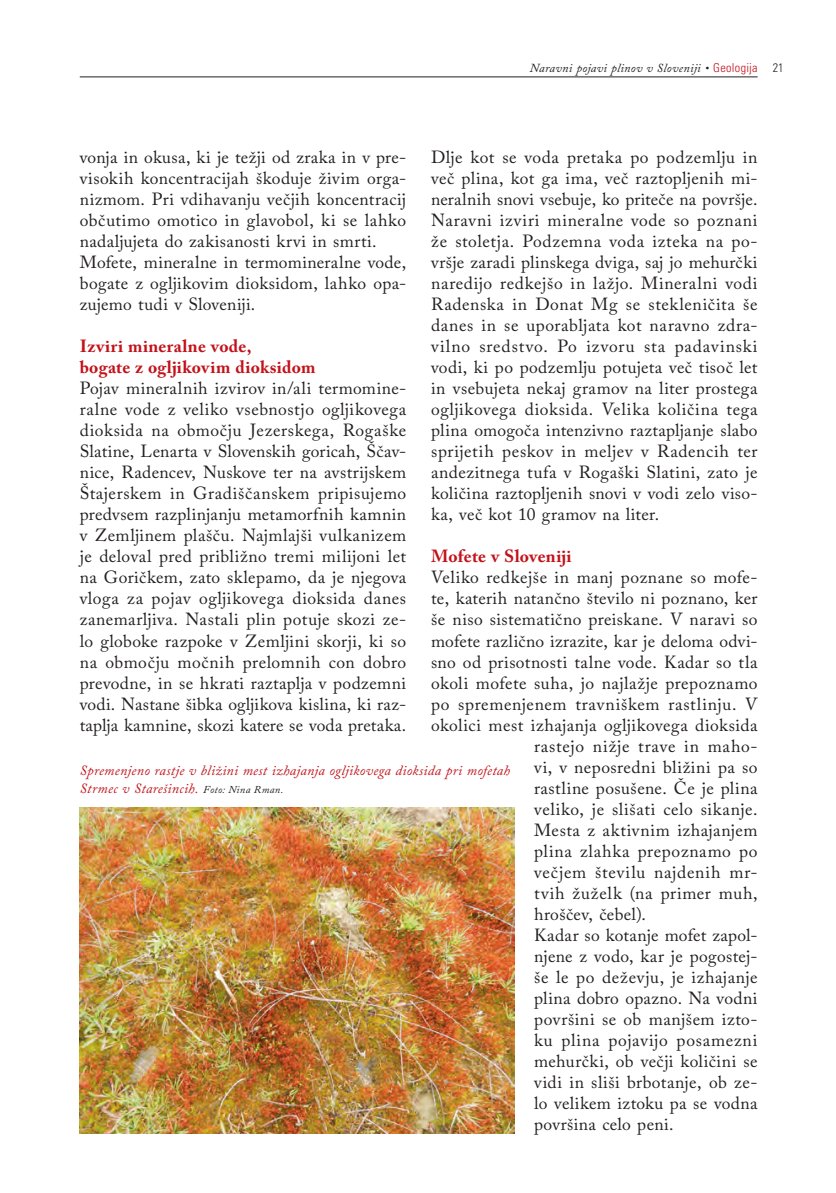
<style>
.page{position:relative;width:836px;height:1193px;background:#fff}
.page>*{position:absolute;margin:0;border:0;box-sizing:border-box;transform-origin:0 0}
.t1{font:17.5px/21px "Adobe Caslon Pro";letter-spacing:.025em;color:#231f20;text-align:justify}
.t2{font:17.5px "Adobe Caslon Pro";letter-spacing:.045em;color:#231f20}
.t3{font:700 17.5px/21px "Adobe Caslon Pro";letter-spacing:.015em;color:#c2121a}
.t4{font:italic 14px/17.8px "Adobe Caslon Pro";letter-spacing:.02em;color:#c2121a}
.t5{font:italic 12.25px "Adobe Caslon Pro";letter-spacing:.025em;color:#231f20}
.s1{font-family:"Univers";font-weight:300;font-style:normal;font-stretch:condensed;color:#c2121a}
.s2{font-family:"Univers";font-weight:300;font-style:normal;font-stretch:condensed}
.s3{font-size:10.5px;color:#231f20}
</style>
<div class="page">
<hr style="left:80px;top:77px;width:677px;height:1px;background:#231f20">
<img style="left:80px;top:807px;width:434px;height:326px">
<p class="t5" style="left:529px;top:61px;width:255px">Naravni pojavi plinov v Sloveniji • <span class="s1">Geologija</span> <span class="s2">21</span></p>
<p class="t1" style="left:80px;top:147px;width:328px;text-align:left">vonja in okusa, ki je težji od zraka in v pre&shy;visokih koncentracijah škoduje živim orga&shy;nizmom. Pri vdihavanju večjih koncentracij občutimo omotico in glavobol, ki se lahko nadaljujeta do zakisanosti krvi in smrti.<br>Mofete, mineralne in termomineralne vode, bogate z ogljikovim dioksidom, lahko opa&shy;zujemo tudi v Sloveniji.</p>
<p class="t3" style="left:80px;top:336px;width:237px">Izviri mineralne vode,<br>bogate z ogljikovim dioksidom</p>
<p class="t1" style="left:80px;top:378px;width:328px">Pojav mineralnih izvirov in/ali termomine&shy;ralne vode z veliko vsebnostjo ogljikovega dioksida na območju Jezerskega, Rogaške Slatine, Lenarta v Slovenskih goricah, Ščav&shy;nice, Radencev, Nuskove ter na avstrijskem Štajerskem in Gradiščanskem pripisujemo predvsem razplinjanju metamorfnih kamnin v Zemljinem plašču. Najmlajši vulkanizem je deloval pred približno tremi milijoni let na Goričkem, zato sklepamo, da je njegova vloga za pojav ogljikovega dioksida danes zanemarljiva. Nastali plin potuje skozi ze&shy;lo globoke razpoke v Zemljini skorji, ki so na območju močnih prelomnih con dobro prevodne, in se hkrati raztaplja v podzemni vodi. Nastane šibka ogljikova kislina, ki raz&shy;taplja kamnine, skozi katere se voda pretaka.</p>
<p class="t1" style="left:431px;top:147px;width:328px">Dlje kot se voda pretaka po podzemlju in več plina, kot ga ima, več raztopljenih mi&shy;neralnih snovi vsebuje, ko priteče na površje.<br>Naravni izviri mineralne vode so poznani že stoletja. Podzemna voda izteka na po&shy;vršje zaradi plinskega dviga, saj jo mehurčki naredijo redkejšo in lažjo. Mineralni vodi Radenska in Donat Mg se stekleničita še danes in se uporabljata kot naravno zdra&shy;vilno sredstvo. Po izvoru sta padavinski vodi, ki po podzemlju potujeta več tisoč let in vsebujeta nekaj gramov na liter prostega ogljikovega dioksida. Velika količina tega plina omogoča intenzivno raztapljanje slabo sprijetih peskov in meljev v Radencih ter andezitnega tufa v Rogaški Slatini, zato je količina raztopljenih snovi v vodi zelo viso&shy;ka, več kot 10 gramov na liter.</p>
<p class="t3" style="left:431px;top:546px;width:142px">Mofete v Sloveniji</p>
<p class="t1" style="left:431px;top:567px;width:328px">Veliko redkejše in manj poznane so mofe-</p>
<p class="t1" style="left:431px;top:588px;width:328px">te, katerih natančno število ni poznano, ker</p>
<p class="t1" style="left:431px;top:609px;width:328px">še niso sistematično preiskane. V naravi so</p>
<p class="t1" style="left:431px;top:630px;width:328px">mofete različno izrazite, kar je deloma odvi-</p>
<p class="t1" style="left:431px;top:651px;width:328px">sno od prisotnosti talne vode. Kadar so tla</p>
<p class="t1" style="left:431px;top:672px;width:328px">okoli mofete suha, jo najlažje prepoznamo</p>
<p class="t1" style="left:431px;top:693px;width:328px">po spremenjenem travniškem rastlinju. V</p>
<p class="t1" style="left:431px;top:714px;width:328px">okolici mest izhajanja ogljikovega dioksida</p>
<p class="t2" style="left:534px;top:735px;width:225px">rastejo nižje trave in maho-</p>
<p class="t1" style="left:534px;top:756px;width:225px">vi, v neposredni bližini pa so</p>
<p class="t1" style="left:534px;top:777px;width:225px">rastline posušene. Če je plina</p>
<p class="t1" style="left:534px;top:798px;width:225px">veliko, je slišati celo sikanje.</p>
<p class="t1" style="left:534px;top:819px;width:225px">Mesta z aktivnim izhajanjem</p>
<p class="t1" style="left:534px;top:840px;width:225px">plina zlahka prepoznamo po</p>
<p class="t2" style="left:534px;top:861px;width:225px">večjem številu najdenih mr-</p>
<p class="t2" style="left:534px;top:882px;width:225px">tvih žuželk (na primer muh,</p>
<p class="t1" style="left:534px;top:903px;width:113px">hroščev, čebel).</p>
<p class="t1" style="left:534px;top:924px;width:225px">Kadar so kotanje mofet zapol-</p>
<p class="t1" style="left:534px;top:945px;width:225px">njene z vodo, kar je pogostej-</p>
<p class="t1" style="left:534px;top:966px;width:225px">še le po deževju, je izhajanje</p>
<p class="t1" style="left:534px;top:987px;width:225px">plina dobro opazno. Na vodni</p>
<p class="t1" style="left:534px;top:1008px;width:225px">površini se ob manjšem izto-</p>
<p class="t2" style="left:534px;top:1029px;width:225px">ku plina pojavijo posamezni</p>
<p class="t1" style="left:534px;top:1050px;width:225px">mehurčki, ob večji količini se</p>
<p class="t1" style="left:534px;top:1071px;width:225px">vidi in sliši brbotanje, ob ze-</p>
<p class="t1" style="left:534px;top:1092px;width:225px">lo velikem iztoku pa se vodna</p>
<p class="t1" style="left:534px;top:1113px;width:141px">površina celo peni.</p>
<p class="t4" style="left:80px;top:761px;width:431px">Spremenjeno rastje v bližini mest izhajanja ogljikovega dioksida pri mofetah<br>Strmec v Starešincih. <span class="s3">Foto: Nina Rman.</span></p>
</div>
